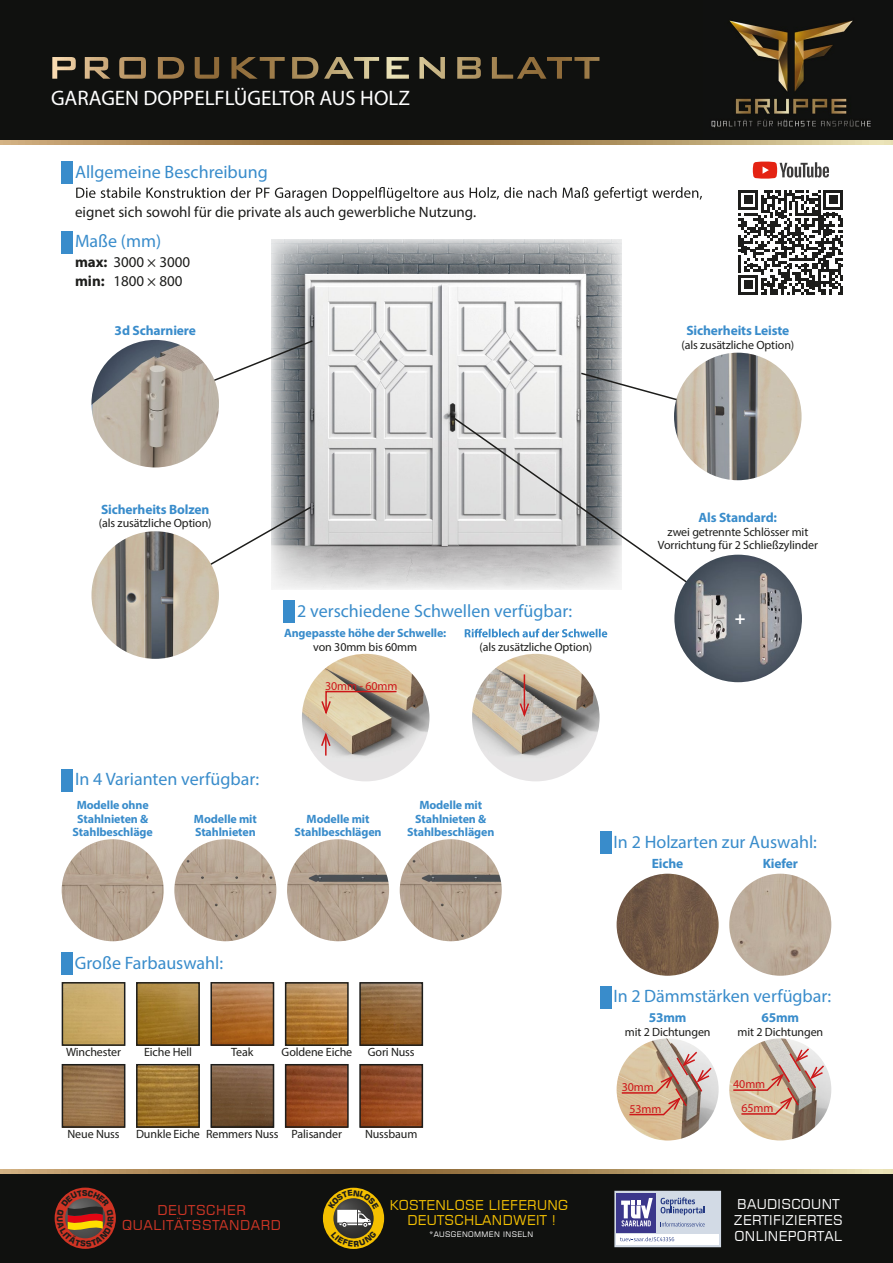
<style>
.page{position:relative;width:893px;height:1263px;background:#fff}
.page>*{position:absolute;margin:0;border:0;box-sizing:border-box;transform-origin:0 0}
.t1{font:21px "Myriad Pro";color:#fff}
.t2{font:18px "Myriad Pro";color:#398ccb}
.t3{font:700 18px "Myriad Pro";color:#fff}
.t4{font:15px/19.5px "Myriad Pro";color:#1d1d1b}
.t5{font:700 13.5px "Myriad Pro";letter-spacing:-.01em;color:#398ccb}
.t6{font:13.5px/16.2px "Square 721 BT";letter-spacing:.025em;color:#fff}
.t7{font:13.5px/15px "Square 721 BT";letter-spacing:.025em;color:#f4c000;text-align:center}
.t8{font:13.5px/15px "Square 721 BT";letter-spacing:.05em;color:#cf3424;text-align:center}
.t9{font:12px/13.5px "Myriad Pro";letter-spacing:-.01em;color:#1d1d1b;text-align:center}
.t10{font:700 12px/13.5px "Myriad Pro";letter-spacing:-.01em;color:#398ccb;text-align:center}
.t11{font:12px "Myriad Pro";letter-spacing:-.01em;color:#cd171a}
.t12{font:7.5px "Square 721 BT";letter-spacing:.05em;color:#fff}
.s1{font-weight:700}
</style>
<div class="page">
<div style="left:0;top:1174px;width:893px;height:89px;background:#10110f"></div>
<div style="left:0;top:0;width:893px;height:140px;background:#10110f"></div>
<svg style="left:0;top:140px;width:893px;height:5px;background:#b09261"></svg>
<img style="left:711px;top:20px;width:160px;height:108px">
<svg style="left:85px;top:57px;width:514px;height:22px"></svg>
<svg style="left:0;top:1169px;width:893px;height:5px;background:#b09261"></svg>
<img style="left:271px;top:239px;width:351px;height:350px">
<svg style="left:453px;top:417px;width:287px;height:176px"></svg>
<svg style="left:154px;top:339px;width:160px;height:67px"></svg>
<svg style="left:163px;top:505px;width:150px;height:84px"></svg>
<svg style="left:579px;top:371px;width:114px;height:47px"></svg>
<div style="left:62px;top:162px;width:11px;height:22px;background:#398ccb"></div>
<div style="left:62px;top:231px;width:11px;height:22px;background:#398ccb"></div>
<svg style="left:76px;top:187px;width:626px;height:14px"></svg>
<img style="left:674px;top:353px;width:127px;height:127px;border-radius:64px">
<img style="left:91px;top:531px;width:128px;height:128px;border-radius:64px">
<img style="left:91px;top:340px;width:128px;height:127px;border-radius:64px">
<img style="left:674px;top:555px;width:128px;height:127px;border-radius:64px">
<img style="left:617px;top:1038px;width:102px;height:102px;border-radius:51px">
<img style="left:729px;top:1038px;width:102px;height:102px;border-radius:51px">
<div style="left:600px;top:986px;width:11px;height:22px;background:#398ccb"></div>
<img style="left:617px;top:874px;width:102px;height:102px;border-radius:51px">
<img style="left:729px;top:874px;width:102px;height:102px;border-radius:51px">
<div style="left:600px;top:831px;width:11px;height:23px;background:#398ccb"></div>
<img style="left:62px;top:839px;width:102px;height:102px;border-radius:51px">
<img style="left:174px;top:839px;width:102px;height:102px;border-radius:51px">
<div style="left:62px;top:769px;width:11px;height:22px;background:#398ccb"></div>
<img style="left:400px;top:839px;width:102px;height:102px;border-radius:51px">
<img style="left:287px;top:839px;width:102px;height:102px;border-radius:51px">
<div style="left:62px;top:952px;width:11px;height:22px;background:#398ccb"></div>
<img style="left:65px;top:985px;width:57px;height:58px">
<div style="left:62px;top:982px;width:63px;height:64px;border:2px solid #1d1d1b"></div>
<img style="left:65px;top:1067px;width:57px;height:58px">
<div style="left:62px;top:1064px;width:63px;height:64px;border:2px solid #1d1d1b"></div>
<img style="left:139px;top:985px;width:58px;height:58px">
<div style="left:136px;top:982px;width:64px;height:64px;border:2px solid #1d1d1b"></div>
<img style="left:139px;top:1067px;width:58px;height:58px">
<div style="left:136px;top:1064px;width:64px;height:64px;border:2px solid #1d1d1b"></div>
<img style="left:213px;top:985px;width:58px;height:58px">
<div style="left:210px;top:982px;width:64px;height:64px;border:2px solid #1d1d1b"></div>
<img style="left:213px;top:1067px;width:58px;height:58px">
<div style="left:210px;top:1064px;width:64px;height:64px;border:2px solid #1d1d1b"></div>
<img style="left:288px;top:985px;width:58px;height:58px">
<div style="left:285px;top:982px;width:64px;height:64px;border:2px solid #1d1d1b"></div>
<img style="left:288px;top:1067px;width:58px;height:58px">
<div style="left:285px;top:1064px;width:64px;height:64px;border:2px solid #1d1d1b"></div>
<img style="left:362px;top:1067px;width:58px;height:58px">
<div style="left:359px;top:1064px;width:64px;height:64px;border:2px solid #1d1d1b"></div>
<img style="left:362px;top:985px;width:58px;height:58px">
<div style="left:359px;top:982px;width:64px;height:64px;border:2px solid #1d1d1b"></div>
<svg style="left:465px;top:629px;width:142px;height:8px"></svg>
<img style="left:472px;top:654px;width:128px;height:127px;border-radius:64px">
<img style="left:302px;top:654px;width:127px;height:127px;border-radius:64px">
<div style="left:284px;top:600px;width:11px;height:23px;background:#398ccb"></div>
<hr style="left:325px;top:735px;width:2px;height:20px;background:#cd1719">
<svg style="left:320px;top:730px;width:12px;height:18px"></svg>
<hr style="left:524px;top:674px;width:1px;height:41px;background:#cd1719">
<svg style="left:518px;top:702px;width:12px;height:17px"></svg>
<svg style="left:320px;top:690px;width:78px;height:27px;background:#c1a68b"></svg>
<svg style="left:732px;top:1047px;width:94px;height:68px;background:#d0b7a5"></svg>
<svg style="left:620px;top:1050px;width:93px;height:66px;background:#cfb39e"></svg>
<svg style="left:753px;top:162px;width:76px;height:17px"></svg>
<svg style="left:738px;top:190px;width:105px;height:105px"></svg>
<div style="left:614px;top:1191px;width:107px;height:56px;background:#d2dae5"></div>
<svg style="left:661px;top:1197px;width:44px;height:18px"></svg>
<div style="left:617px;top:1234px;width:102px;height:11px;background:#fff"></div>
<svg style="left:620px;top:1237px;width:54px;height:5px"></svg>
<div style="left:617px;top:1193px;width:39px;height:39px;background:#3b378b"></div>
<svg style="left:621px;top:1198px;width:32px;height:28px"></svg>
<svg style="left:661px;top:1222px;width:44px;height:4px"></svg>
<svg style="left:55px;top:1187px;width:61px;height:62px"></svg>
<svg style="left:323px;top:1188px;width:61px;height:61px"></svg>
<h1 class="t1" style="left:51px;top:85px;width:360px">GARAGEN DOPPELFLÜGELTOR AUS HOLZ</h1>
<h2 class="t2" style="left:75px;top:161px;width:194px">Allgemeine Beschreibung</h2>
<p class="t4" style="left:75px;top:202px;width:403px">eignet sich sowohl für die private als auch gewerbliche Nutzung.</p>
<h2 class="t2" style="left:75px;top:230px;width:88px">Maße (mm)</h2>
<p class="t4" style="left:75px;top:252px;width:117px"><span class="s1">max:</span> 3000 × 3000 <span class="s1">min:</span> 1800 × 800</p>
<p class="t5" style="left:115px;top:322px;width:83px">3d Scharniere</p>
<p class="t5" style="left:686px;top:322px;width:104px">Sicherheits Leiste</p>
<p class="t9" style="left:681px;top:338px;width:114px">(als zusätzliche Option)</p>
<p class="t5" style="left:101px;top:500px;width:110px">Sicherheits Bolzen</p>
<p class="t9" style="left:99px;top:516px;width:114px">(als zusätzliche Option)</p>
<h2 class="t2" style="left:297px;top:600px;width:276px">2 verschiedene Schwellen verfügbar:</h2>
<p class="t10" style="left:284px;top:626px;width:164px">Angepasste höhe der Schwelle:</p>
<p class="t9" style="left:313px;top:640px;width:105px">von 30mm bis 60mm</p>
<p class="t11" style="left:325px;top:678px;width:74px">30mm - 60mm</p>
<p class="t9" style="left:479px;top:640px;width:114px">(als zusätzliche Option)</p>
<p class="t5" style="left:699px;top:509px;width:80px">Als Standard:</p>
<p class="t9" style="left:658px;top:525px;width:162px">zwei getrennte Schlösser mit<br>Vorrichtung für 2 Schließzylinder</p>
<h2 class="t3" style="left:735px;top:606px;width:12px">+</h2>
<h2 class="t2" style="left:75px;top:768px;width:186px">In 4 Varianten verfügbar:</h2>
<p class="t10" style="left:73px;top:798px;width:82px">Modelle ohne<br>Stahlnieten &amp;<br>Stahlbeschläge</p>
<p class="t10" style="left:194px;top:811px;width:64px;text-align:left">Modelle mit<br>Stahlnieten</p>
<p class="t10" style="left:295px;top:811px;width:89px">Modelle mit<br>Stahlbeschlägen</p>
<p class="t10" style="left:407px;top:798px;width:89px">Modelle mit<br>Stahlnieten &amp;<br>Stahlbeschlägen</p>
<h2 class="t2" style="left:613px;top:831px;width:205px">In 2 Holzarten zur Auswahl:</h2>
<p class="t5" style="left:652px;top:854px;width:33px">Eiche</p>
<p class="t5" style="left:763px;top:854px;width:37px">Kiefer</p>
<h2 class="t2" style="left:75px;top:951px;width:150px">Große Farbauswahl:</h2>
<p class="t9" style="left:66px;top:1045px;width:57px">Winchester</p>
<p class="t9" style="left:144px;top:1045px;width:49px">Eiche Hell</p>
<p class="t9" style="left:231px;top:1045px;width:24px">Teak</p>
<p class="t9" style="left:282px;top:1045px;width:72px">Goldene Eiche</p>
<p class="t9" style="left:368px;top:1045px;width:48px">Gori Nuss</p>
<p class="t9" style="left:67px;top:1127px;width:54px">Neue Nuss</p>
<p class="t9" style="left:136px;top:1127px;width:65px">Dunkle Eiche</p>
<p class="t9" style="left:206px;top:1127px;width:74px">Remmers Nuss</p>
<p class="t9" style="left:292px;top:1127px;width:52px">Palisander</p>
<p class="t9" style="left:365px;top:1127px;width:54px">Nussbaum</p>
<p class="t8" style="left:122px;top:1202px;width:160px">DEUTSCHER<br>QUALITÄTSSTANDARD</p>
<p class="t7" style="left:390px;top:1197px;width:180px">KOSTENLOSE LIEFERUNG<br>DEUTSCHLANDWEIT !</p>
<p class="t12" style="left:430px;top:1229px;width:105px">*AUSGENOMMEN INSELN</p>
<h2 class="t2" style="left:613px;top:985px;width:219px">In 2 Dämmstärken verfügbar:</h2>
<p class="t5" style="left:649px;top:1009px;width:39px">53mm</p>
<p class="t9" style="left:625px;top:1024px;width:87px">mit 2 Dichtungen</p>
<p class="t5" style="left:761px;top:1009px;width:39px">65mm</p>
<p class="t9" style="left:737px;top:1024px;width:87px">mit 2 Dichtungen</p>
<p class="t11" style="left:622px;top:1079px;width:34px">30mm</p>
<p class="t11" style="left:733px;top:1077px;width:34px">40mm</p>
<p class="t11" style="left:629px;top:1101px;width:34px">53mm</p>
<p class="t11" style="left:741px;top:1100px;width:34px">65mm</p>
<p class="t6" style="left:734px;top:1195px;width:110px">BAUDISCOUNT<br>ZERTIFIZIERTES<br>ONLINEPORTAL</p>
</div>
